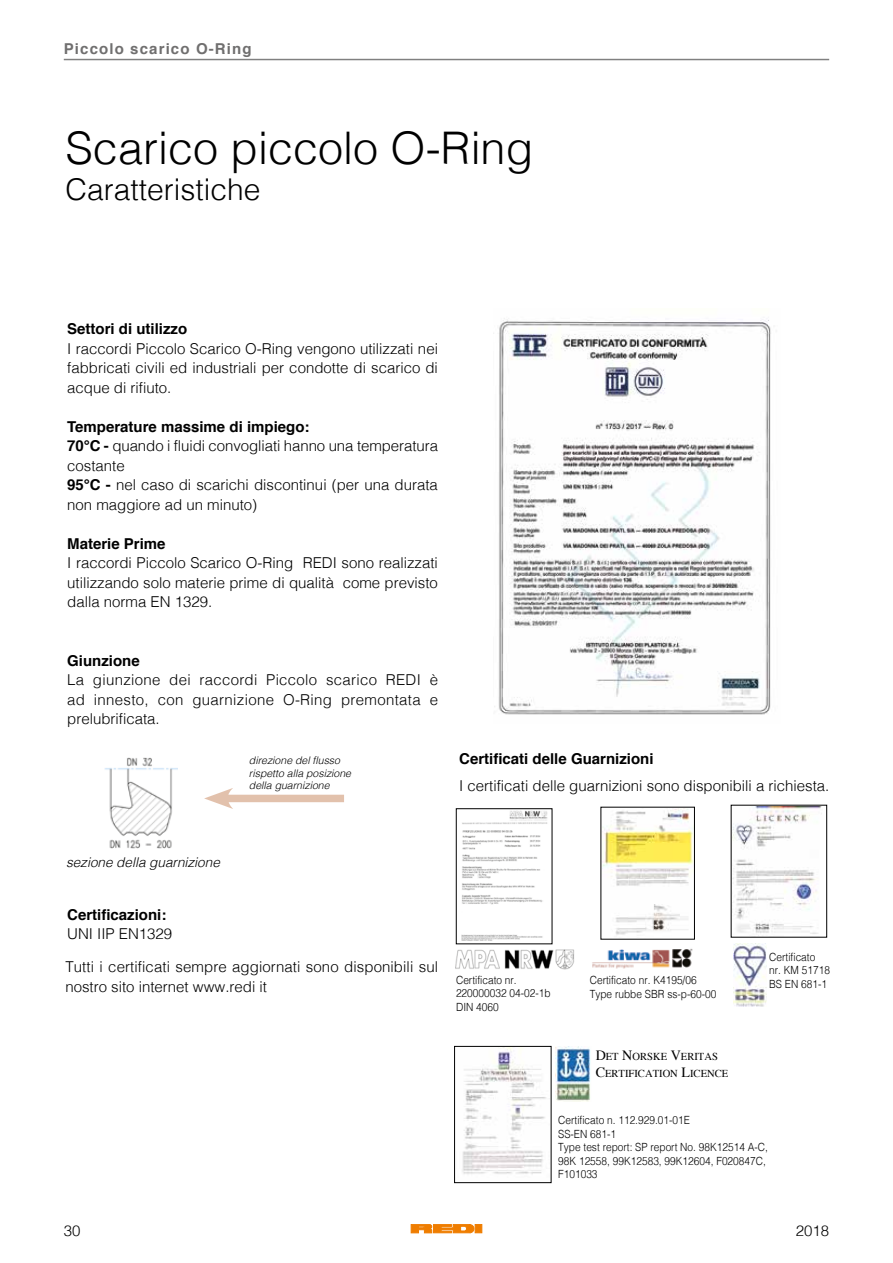
<style>
.page{position:relative;width:893px;height:1263px;background:#fff}
.page>*{position:absolute;margin:0;border:0;box-sizing:border-box;transform-origin:0 0}
.t1{font:300 45px "Helvetica";color:#000}
.t2{font:300 30px "Helvetica";color:#000}
.t3{font:300 15px/19.5px "Helvetica";color:#000;text-align:justify}
.t4{font:700 15px "Helvetica";color:#000}
.t5{font:700 15px "Helvetica";letter-spacing:.075em;color:#706f6f}
.t6{font:italic 300 13.5px "Helvetica";color:#000}
.t7{font:300 11.25px/13.5px "Helvetica";color:#000;scale:.9 1}
.t8{font:10.65px/17px "Times";color:#000}
.t9{font:italic 300 10.5px/12.6px "Helvetica";color:#000}
.s1{font-weight:700}
.s2{font-size:14.1px}
</style>
<div class="page">
<div style="left:475px;top:1224px;width:7px;height:9px;background:#ef7d00;border:1px solid #ef7d00"></div>
<svg style="left:411px;top:1224px;width:63px;height:9px"></svg>
<img style="left:461px;top:810px;width:87px;height:131px">
<div style="left:456px;top:808px;width:96px;height:136px;border:1px solid #000"></div>
<img style="left:462px;top:1048px;width:84px;height:126px">
<div style="left:454px;top:1046px;width:97px;height:137px;border:1px solid #000"></div>
<img style="left:602px;top:809px;width:91px;height:126px">
<img style="left:733px;top:807px;width:88px;height:127px">
<img style="left:556px;top:1046px;width:35px;height:55px">
<img style="left:592px;top:949px;width:77px;height:20px">
<img style="left:672px;top:948px;width:21px;height:20px">
<img style="left:733px;top:943px;width:33px;height:64px">
<img style="left:455px;top:949px;width:119px;height:21px">
<img style="left:104px;top:758px;width:73px;height:91px">
<div style="left:221px;top:795px;width:123px;height:7px;background:#e2c1ac"></div>
<svg style="left:204px;top:788px;width:29px;height:21px"></svg>
<img style="left:494px;top:318px;width:277px;height:397px">
<hr style="left:64px;top:59px;width:765px;height:1px;background:#000">
<p class="t5" style="left:64px;top:36px;width:189px">Piccolo scarico O-Ring</p>
<h1 class="t1" style="left:65px;top:110px;width:469px">Scarico piccolo O-Ring</h1>
<h2 class="t2" style="left:65px;top:164px;width:197px">Caratteristiche</h2>
<p class="t4" style="left:67px;top:317px;width:122px">Settori di utilizzo</p>
<p class="t3" style="left:67px;top:338px;width:372px">I raccordi Piccolo Scarico O-Ring vengono utilizzati nei fabbricati civili ed industriali per condotte di scarico di acque di rifiuto.</p>
<p class="t3" style="left:67px;top:416px;width:372px;text-align:left"><span class="s1">Temperature massime di impiego:<br>70°C -</span> quando i fluidi convogliati hanno una temperatura costante<br><span class="s1">95°C -</span> nel caso di scarichi discontinui (per una durata non maggiore ad un minuto)</p>
<p class="t4" style="left:67px;top:532px;width:100px">Materie Prime</p>
<p class="t3" style="left:67px;top:552px;width:372px">I raccordi Piccolo Scarico O-Ring REDI sono realizzati utilizzando solo materie prime di qualità come previsto dalla norma EN 1329.</p>
<p class="t4" style="left:67px;top:649px;width:74px">Giunzione</p>
<p class="t3" style="left:67px;top:669px;width:372px">La giunzione dei raccordi Piccolo scarico REDI è ad innesto, con guarnizione O-Ring premontata e prelubrificata.</p>
<p class="t9" style="left:249px;top:753px;width:104px">direzione del flusso rispetto alla posizione della guarnizione</p>
<p class="t4" style="left:459px;top:747px;width:196px">Certificati delle Guarnizioni</p>
<p class="t3" style="left:459px;top:774px;width:372px">I certificati delle guarnizioni sono disponibili a richiesta.</p>
<p class="t6" style="left:66px;top:851px;width:155px">sezione della guarnizione</p>
<p class="t4" style="left:67px;top:902px;width:101px">Certificazioni:</p>
<p class="t3" style="left:67px;top:923px;width:107px">UNI IIP EN1329</p>
<p class="t3" style="left:65px;top:955px;width:374px;line-height:20px">Tutti i certificati sempre aggiornati sono disponibili sul nostro sito internet www.redi it</p>
<p class="t7" style="left:456px;top:972px;width:107px">Certificato nr.<br>220000032 04-02-1b<br>DIN 4060</p>
<p class="t7" style="left:590px;top:973px;width:142px">Certificato nr. K4195/06<br>Type rubbe SBR ss-p-60-00</p>
<p class="t7" style="left:769px;top:949px;width:69px">Certificato<br>nr. KM 51718<br>BS EN 681-1</p>
<p class="t8" style="left:596px;top:1047px;width:134px"><span class="s2">D</span>ET <span class="s2">N</span>ORSKE <span class="s2">V</span>ERITAS<br><span class="s2">C</span>ERTIFICATION <span class="s2">L</span>ICENCE</p>
<p class="t7" style="left:558px;top:1113px;width:235px">Certificato n. 112.929.01-01E<br>SS-EN 681-1<br>Type test report: SP report No. 98K12514 A-C,<br>98K 12558, 99K12583, 99K12604, F020847C,<br>F101033</p>
<p class="t3" style="left:64px;top:1220px;width:18px">30</p>
<p class="t3" style="left:796px;top:1220px;width:35px">2018</p>
</div>
